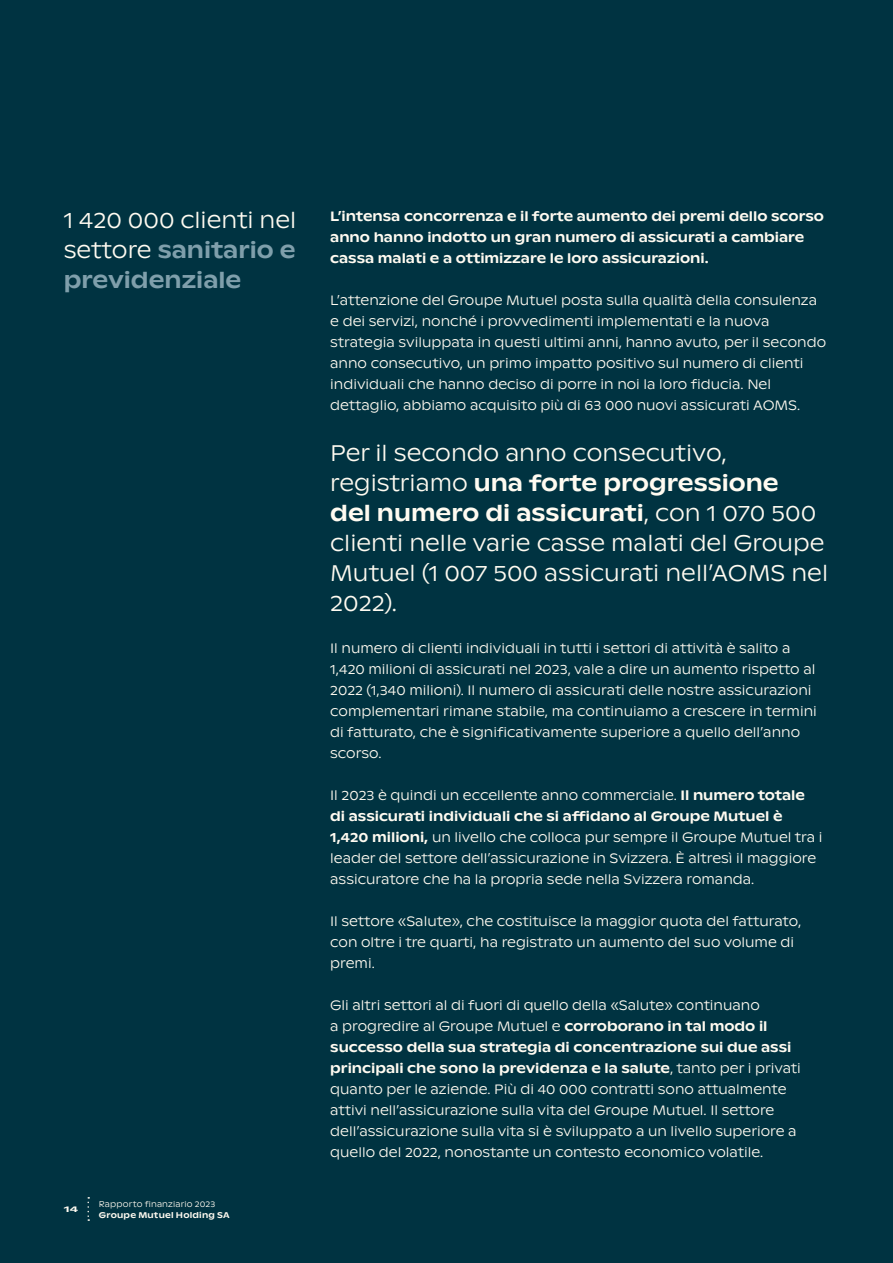
<style>
.page{position:relative;width:893px;height:1263px;background:#003341}
.page>*{position:absolute;margin:0;border:0;box-sizing:border-box;transform-origin:0 0}
.t1{font:300 22.5px/30px "ABC Ginto Nord";color:#fffbf1}
.t2{font:300 13.5px/21px "ABC Ginto Nord";color:#fffbf1}
.t3{font:500 13.5px/21px "ABC Ginto Nord";color:#fffbf1}
.t4{font:300 8.25px "ABC Ginto Nord";letter-spacing:.02em;color:#fffbf1}
.t5{font:500 8.25px "ABC Ginto Nord";letter-spacing:.025em;color:#fffbf1}
.t6{font:500 8.25px "ABC Ginto Nord";letter-spacing:.025em;color:#fffbf1;scale:1.5 1}
.s1{font-weight:500;color:#7f9fab}
.s2{font-weight:500}
</style>
<div class="page">
<svg style="left:87px;top:1197px;width:2px;height:24px"></svg>
<h1 class="t1" style="left:64px;top:205px;width:234px;text-align:justify">1 420 000 clienti nel settore <span class="s1">sanitario e previdenziale</span></h1>
<p class="t6" style="left:64px;top:1204px;width:11px">14</p>
<p class="t4" style="left:99px;top:1199px;width:118px">Rapporto finanziario 2023</p>
<p class="t5" style="left:99px;top:1209px;width:132px">Groupe Mutuel Holding SA</p>
<p class="t3" style="left:330px;top:206px;width:495px">L’intensa concorrenza e il forte aumento dei premi dello scorso anno hanno indotto un gran numero di assicurati a cambiare cassa malati e a ottimizzare le loro assicurazioni.</p>
<p class="t2" style="left:330px;top:290px;width:497px">L’attenzione del Groupe Mutuel posta sulla qualità della consulenza e dei servizi, nonché i provvedimenti implementati e la nuova strategia sviluppata in questi ultimi anni, hanno avuto, per il secondo anno consecutivo, un primo impatto positivo sul numero di clienti individuali che hanno deciso di porre in noi la loro fiducia. Nel dettaglio, abbiamo acquisito più di 63 000 nuovi assicurati AOMS.</p>
<h1 class="t1" style="left:330px;top:438px;width:499px">Per il secondo anno consecutivo, registriamo <span class="s2">una forte progressione<br>del numero di assicurati</span>, con 1 070 500 clienti nelle varie casse malati del Groupe Mutuel (1 007 500 assicurati nell’AOMS nel 2022).</h1>
<p class="t2" style="left:330px;top:638px;width:488px">Il numero di clienti individuali in tutti i settori di attività è salito a 1,420 milioni di assicurati nel 2023, vale a dire un aumento rispetto al 2022 (1,340 milioni). Il numero di assicurati delle nostre assicurazioni complementari rimane stabile, ma continuiamo a crescere in termini di fatturato, che è significativamente superiore a quello dell’anno scorso.</p>
<p class="t2" style="left:330px;top:785px;width:494px">Il 2023 è quindi un eccellente anno commerciale. <span class="s2">Il numero totale di assicurati individuali che si affidano al Groupe Mutuel è 1,420 milioni,</span> un livello che colloca pur sempre il Groupe Mutuel tra i leader del settore dell’assicurazione in Svizzera. È altresì il maggiore assicuratore che ha la propria sede nella Svizzera romanda.</p>
<p class="t2" style="left:330px;top:911px;width:472px">Il settore «Salute», che costituisce la maggior quota del fatturato, con oltre i tre quarti, ha registrato un aumento del suo volume di premi.</p>
<p class="t2" style="left:330px;top:995px;width:472px">Gli altri settori al di fuori di quello della «Salute» continuano<br>a progredire al Groupe Mutuel e <span class="s2">corroborano in tal modo il successo della sua strategia di concentrazione sui due assi principali che sono la previdenza e la salute</span>, tanto per i privati quanto per le aziende. Più di 40 000 contratti sono attualmente attivi nell’assicurazione sulla vita del Groupe Mutuel. Il settore dell’assicurazione sulla vita si è sviluppato a un livello superiore a quello del 2022, nonostante un contesto economico volatile.</p>
</div>
